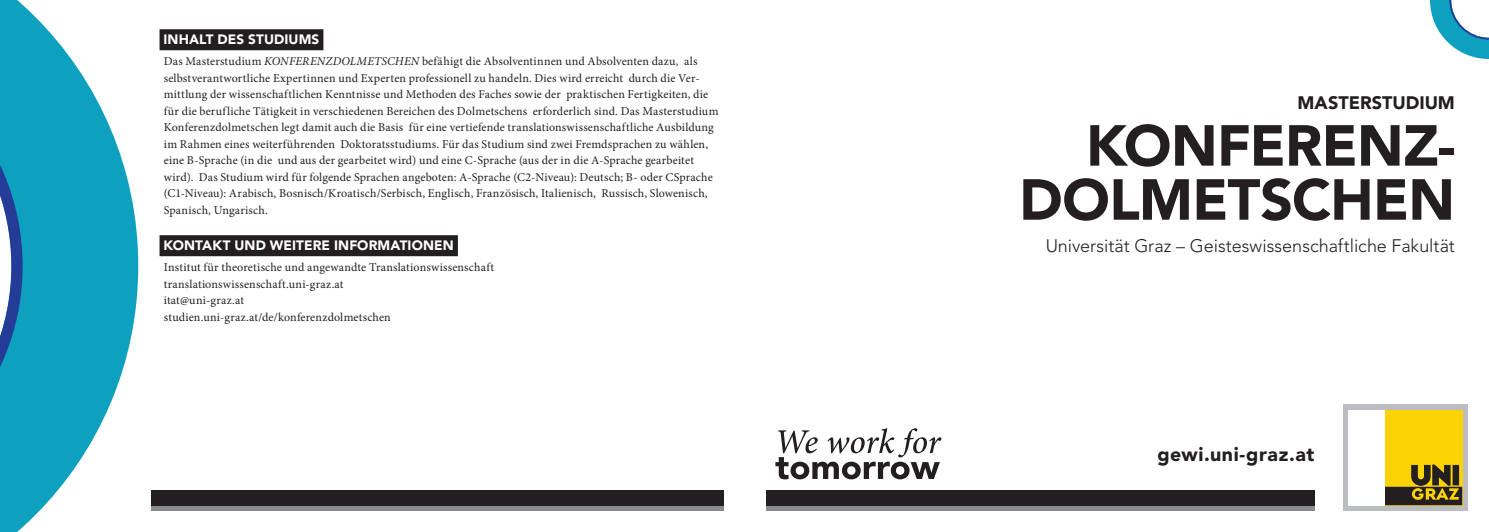
<style>
.page{position:relative;width:1489px;height:532px;background:#fff}
.page>*{position:absolute;margin:0;border:0;box-sizing:border-box;transform-origin:0 0}
.t1{font:900 57.15px/54px "Avenir LT Std";letter-spacing:-.01em;color:#231f20;text-align:right}
.t2{font:900 19.5px "Avenir LT Std";letter-spacing:.03em;color:#231f20}
.t3{font:300 18px "Avenir LT Std";color:#231f20}
.t4{font:900 18px "Avenir LT Std";letter-spacing:-.005em;color:#231f20}
.t5{font:900 13.5px "Avenir LT Std";letter-spacing:.01em;color:#fff}
.t6{font:12px/16.5px "Minion Pro";letter-spacing:.015em;color:#231f20}
.s1{font-style:italic}
</style>
<div class="page">
<svg style="left:1430px;top:0;width:58px;height:59px"></svg>
<svg style="left:0;top:0;width:138px;height:531px;fill:#0ea1bf"></svg>
<svg style="left:0;top:29px;width:23px;height:474px;background:#2997bd"></svg>
<svg style="left:1343px;top:404px;width:124px;height:106px;background:#c0bdab"></svg>
<div style="left:1348px;top:409px;width:36px;height:96px;background:#fff"></div>
<div style="left:1384px;top:409px;width:77px;height:96px;background:#fed304"></div>
<svg style="left:1384px;top:465px;width:77px;height:40px"></svg>
<div style="left:159px;top:29px;width:164px;height:21px;background:#231f20"></div>
<div style="left:159px;top:235px;width:299px;height:21px;background:#231f20"></div>
<div style="left:765px;top:489px;width:549px;height:16px;background:#231f20"></div>
<div style="left:765px;top:505px;width:549px;height:5px;background:#8a8c8f"></div>
<div style="left:151px;top:489px;width:572px;height:16px;background:#231f20"></div>
<div style="left:151px;top:505px;width:572px;height:5px;background:#8a8c8f"></div>
<svg style="left:775px;top:428px;width:166px;height:51px"></svg>
<p class="t5" style="left:163px;top:31px;width:157px">INHALT DES STUDIUMS</p>
<p class="t6" style="left:164px;top:53px;width:556px">Das Masterstudium <span class="s1">KONFERENZDOLMETSCHEN</span> befähigt die Absolventinnen und Absolventen dazu, als selbstverantwortliche Expertinnen und Experten professionell zu handeln. Dies wird erreicht durch die Ver&shy;mittlung der wissenschaftlichen Kenntnisse und Methoden des Faches sowie der praktischen Fertigkeiten, die für die berufliche Tätigkeit in verschiedenen Bereichen des Dolmetschens erforderlich sind. Das Masterstudium Konferenzdolmetschen legt damit auch die Basis für eine vertiefende translationswissenschaftliche Ausbildung im Rahmen eines weiterführenden Doktoratsstudiums. Für das Studium sind zwei Fremdsprachen zu wählen, eine B-Sprache (in die und aus der gearbeitet wird) und eine C-Sprache (aus der in die A-Sprache gearbeitet wird). Das Studium wird für folgende Sprachen angeboten: A-Sprache (C2-Niveau): Deutsch; B- oder CSprache (C1-Niveau): Arabisch, Bosnisch/Kroatisch/Serbisch, Englisch, Französisch, Italienisch, Russisch, Slowenisch, Spanisch, Ungarisch.</p>
<p class="t5" style="left:163px;top:237px;width:292px">KONTAKT UND WEITERE INFORMATIONEN</p>
<p class="t6" style="left:164px;top:259px;width:332px">Institut für theoretische und angewandte Translationswissenschaft translationswissenschaft.uni-graz.at<br>itat@uni-graz.at<br>studien.uni-graz.at/de/konferenzdolmetschen</p>
<h3 class="t4" style="left:1297px;top:91px;width:159px">MASTERSTUDIUM</h3>
<h1 class="t1" style="left:1019px;top:118px;width:437px">KONFERENZ-<br>DOLMETSCHEN</h1>
<h3 class="t3" style="left:1045px;top:235px;width:411px">Universität Graz – Geisteswissenschaftliche Fakultät</h3>
<h2 class="t2" style="left:1157px;top:442px;width:159px">gewi.uni-graz.at</h2>
</div>
